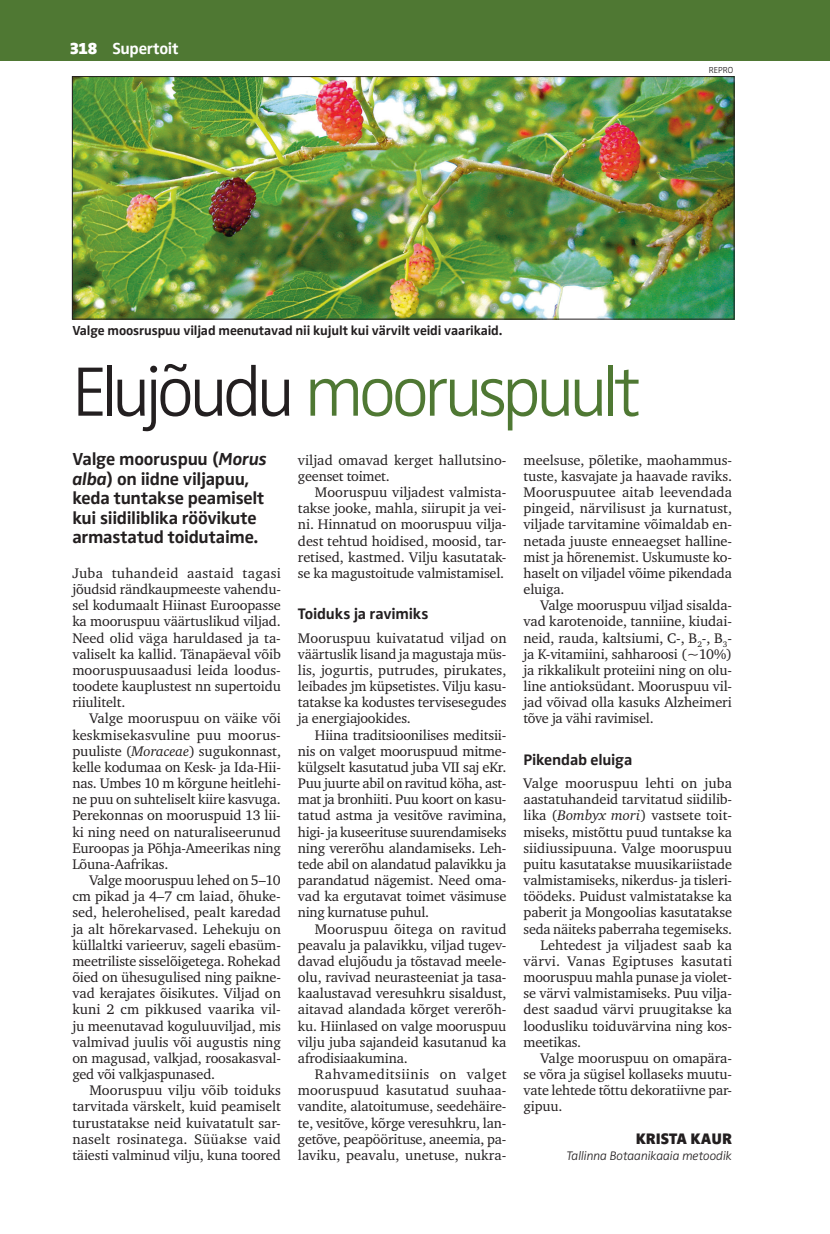
<style>
.page{position:relative;width:830px;height:1234px;background:#fff}
.page>*{position:absolute;margin:0;border:0;box-sizing:border-box;transform-origin:0 0}
.t1{font:300 72px "Zwo Pro";letter-spacing:-.07em;color:#4f7833}
.t2{font:700 18px/19.5px "Zwo Pro";letter-spacing:-.015em;color:#231f20}
.t3{font:700 16.5px "Zwo Pro";letter-spacing:-.02em;color:#fff}
.t4{font:700 15.75px "Zwo Pro";letter-spacing:-.015em;color:#231f20}
.t5{font:900 15.75px "Zwo Pro";color:#231f20}
.t6{font:14.25px/16.2px "Charter ITC";letter-spacing:-.01em;color:#231f20;text-align:justify}
.t7{font:14.25px "Charter ITC";letter-spacing:.015em;color:#231f20}
.t8{font:14.25px "Charter ITC";letter-spacing:.01em;color:#231f20}
.t9{font:700 13.5px "Zwo Pro";letter-spacing:-.01em;color:#231f20}
.t10{font:italic 300 12.75px "Zwo Pro";letter-spacing:-.01em;color:#231f20}
.t11{font:300 9px "Zwo Pro";color:#231f20}
.s1{font-weight:900}
.s2{color:#231f20}
.s3{font-style:italic}
</style>
<div class="page">
<hr style="left:829px;top:0;width:1px;height:60px;background:#4f7833">
<div style="left:0;top:0;width:829px;height:60px;background:#4f7833"></div>
<img style="left:74px;top:78px;width:658px;height:239px">
<div style="left:72px;top:76px;width:662px;height:243px;border:1px solid #231f20"></div>
<p class="t3" style="left:70px;top:39px;width:110px"><span class="s1">318</span> Supertoit</p>
<p class="t11" style="left:708px;top:65px;width:26px">REPRO</p>
<p class="t9" style="left:72px;top:323px;width:431px">Valge moosruspuu viljad meenutavad nii kujult kui värvilt veidi vaarikaid.</p>
<h1 class="t1" style="left:72px;top:350px;width:570px"><span class="s2">Elujõudu</span> mooruspuult</h1>
<p class="t2" style="left:72px;top:449px;width:196px">Valge mooruspuu (<span class="s3">Morus alba</span>) on iidne viljapuu, keda tuntakse peamiselt kui siidiliblika röövikute armastatud toidutaime.</p>
<p class="t6" style="left:72px;top:564px;width:210px">Juba tuhandeid aastaid tagasi jõudsid rändkaupmeeste vahendu&shy;sel kodumaalt Hiinast Euroopasse ka mooruspuu väärtuslikud viljad.<br>Need olid väga haruldased ja ta&shy;valiselt ka kallid. Tänapäeval võib mooruspuusaadusi leida loodus&shy;toodete kauplustest nn supertoidu riiulitelt.</p>
<p class="t6" style="left:72px;top:710px;width:210px;text-indent:17px">Valge mooruspuu on väike või keskmisekasvuline puu moorus&shy;puuliste (<span class="s3">Moraceae</span>) sugukonnast, kelle kodumaa on Kesk- ja Ida-Hii&shy;nas. Umbes 10 m kõrgune heitlehi&shy;ne puu on suhteliselt kiire kasvuga.<br>Perekonnas on mooruspuid 13 lii&shy;ki ning need on naturaliseerunud Euroopas ja Põhja-Ameerikas ning Lõuna-Aafrikas.</p>
<p class="t6" style="left:72px;top:871px;width:210px;text-indent:17px">Valge mooruspuu lehed on 5–10 cm pikad ja 4–7 cm laiad, õhuke&shy;sed, helerohelised, pealt karedad ja alt hõrekarvased. Lehekuju on küllaltki varieeruv, sageli ebasüm&shy;meetriliste sisselõigetega. Rohekad õied on ühesugulised ning paikne&shy;vad kerajates õisikutes. Viljad on kuni 2 cm pikkused vaarika vil&shy;ju meenutavad koguluuviljad, mis valmivad juulis või augustis ning on magusad, valkjad, roosakasval&shy;ged või valkjaspunased.</p>
<p class="t6" style="left:72px;top:1081px;width:210px;text-indent:17px">Mooruspuu vilju võib toiduks tarvitada värskelt, kuid peamiselt turustatakse neid kuivatatult sar&shy;naselt rosinatega. Süüakse vaid täiesti valminud vilju, kuna toored</p>
<p class="t6" style="left:298px;top:451px;width:210px">viljad omavad kerget hallutsino&shy;geenset toimet.</p>
<p class="t6" style="left:298px;top:484px;width:210px;text-indent:17px">Mooruspuu viljadest valmista&shy;takse jooke, mahla, siirupit ja vei&shy;ni. Hinnatud on mooruspuu vilja&shy;dest tehtud hoidised, moosid, tar&shy;retised, kastmed. Vilju kasutatak&shy;se ka magustoitude valmistamisel.</p>
<p class="t4" style="left:298px;top:604px;width:132px">Toiduks ja ravimiks</p>
<p class="t6" style="left:298px;top:629px;width:210px">Mooruspuu kuivatatud viljad on väärtuslik lisand ja magustaja müs&shy;lis, jogurtis, putrudes, pirukates, leibades jm küpsetistes. Vilju kasu&shy;tatakse ka kodustes tervisesegudes ja energiajookides.</p>
<p class="t6" style="left:298px;top:726px;width:210px;text-indent:17px">Hiina traditsioonilises meditsii&shy;nis on valget mooruspuud mitme&shy;külgselt kasutatud juba VII saj eKr.<br>Puu juurte abil on ravitud köha, ast&shy;mat ja bronhiiti. Puu koort on kasu&shy;tatud astma ja vesitõve ravimina, higi- ja kuseerituse suurendamiseks ning vererõhu alandamiseks. Leh&shy;tede abil on alandatud palavikku ja parandatud nägemist. Need oma&shy;vad ka ergutavat toimet väsimuse ning kurnatuse puhul.</p>
<p class="t6" style="left:298px;top:920px;width:210px;text-indent:17px">Mooruspuu õitega on ravitud peavalu ja palavikku, viljad tugev&shy;davad elujõudu ja tõstavad meele&shy;olu, ravivad neurasteeniat ja tasa&shy;kaalustavad veresuhkru sisaldust, aitavad alandada kõrget vererõh&shy;ku. Hiinlased on valge mooruspuu vilju juba sajandeid kasutanud ka afrodisiaakumina.</p>
<p class="t6" style="left:298px;top:1065px;width:210px;text-indent:17px">Rahvameditsiinis on valget mooruspuud kasutatud suuhaa&shy;vandite, alatoitumuse, seedehäire&shy;te, vesitõve, kõrge veresuhkru, lan&shy;getõve, peapöörituse, aneemia, pa&shy;laviku, peavalu, unetuse, nukra-</p>
<p class="t6" style="left:523px;top:451px;width:210px">meelsuse, põletike, maohammus&shy;tuste, kasvajate ja haavade raviks.<br>Mooruspuutee aitab leevendada pingeid, närvilisust ja kurnatust, viljade tarvitamine võimaldab en&shy;netada juuste enneaegset halline&shy;mist ja hõrenemist. Uskumuste ko&shy;haselt on viljadel võime pikendada eluiga.</p>
<p class="t6" style="left:523px;top:597px;width:210px;text-indent:17px">Valge mooruspuu viljad sisalda&shy;vad karotenoide, tanniine, kiudai&shy;neid, rauda, kaltsiumi, C-, B<sub>2</sub>-, B<sub>3</sub>- ja K-vitamiini, sahharoosi (~10%) ja rikkalikult proteiini ning on olu&shy;line antioksüdant. Mooruspuu vil&shy;jad võivad olla kasuks Alzheimeri tõve ja vähi ravimisel.</p>
<p class="t4" style="left:523px;top:750px;width:110px">Pikendab eluiga</p>
<p class="t8" style="left:523px;top:774px;width:210px">Valge mooruspuu lehti on juba</p>
<p class="t6" style="left:523px;top:791px;width:210px">aastatuhandeid tarvitatud siidilib-</p>
<p class="t6" style="left:523px;top:807px;width:210px">lika (<span class="s3">Bombyx mori</span>) vastsete toit-</p>
<p class="t6" style="left:523px;top:823px;width:210px">miseks, mistõttu puud tuntakse ka</p>
<p class="t6" style="left:523px;top:839px;width:210px">siidiussipuuna. Valge mooruspuu</p>
<p class="t6" style="left:523px;top:855px;width:210px">puitu kasutatakse muusikariistade</p>
<p class="t6" style="left:523px;top:871px;width:210px">valmistamiseks, nikerdus- ja tisleri-</p>
<p class="t6" style="left:523px;top:888px;width:210px">töödeks. Puidust valmistatakse ka</p>
<p class="t6" style="left:523px;top:904px;width:210px">paberit ja Mongoolias kasutatakse</p>
<p class="t6" style="left:523px;top:920px;width:210px">seda näiteks paberraha tegemiseks.</p>
<p class="t6" style="left:540px;top:936px;width:193px">Lehtedest ja viljadest saab ka</p>
<p class="t7" style="left:523px;top:951px;width:210px">värvi. Vanas Egiptuses kasutati</p>
<p class="t6" style="left:523px;top:968px;width:210px">mooruspuu mahla punase ja violet-</p>
<p class="t6" style="left:523px;top:985px;width:210px">se värvi valmistamiseks. Puu vilja-</p>
<p class="t6" style="left:523px;top:1001px;width:210px">dest saadud värvi pruugitakse ka</p>
<p class="t6" style="left:523px;top:1017px;width:210px">loodusliku toiduvärvina ning kos-</p>
<p class="t6" style="left:523px;top:1033px;width:59px">meetikas.</p>
<p class="t6" style="left:540px;top:1049px;width:193px">Valge mooruspuu on omapära-</p>
<p class="t6" style="left:523px;top:1065px;width:210px">se võra ja sügisel kollaseks muutu-</p>
<p class="t6" style="left:523px;top:1081px;width:210px">vate lehtede tõttu dekoratiivne par-</p>
<p class="t6" style="left:523px;top:1098px;width:40px">gipuu.</p>
<p class="t5" style="left:635px;top:1128px;width:98px">KRISTA KAUR</p>
<p class="t10" style="left:566px;top:1148px;width:167px">Tallinna Botaanikaaia metoodik</p>
</div>
